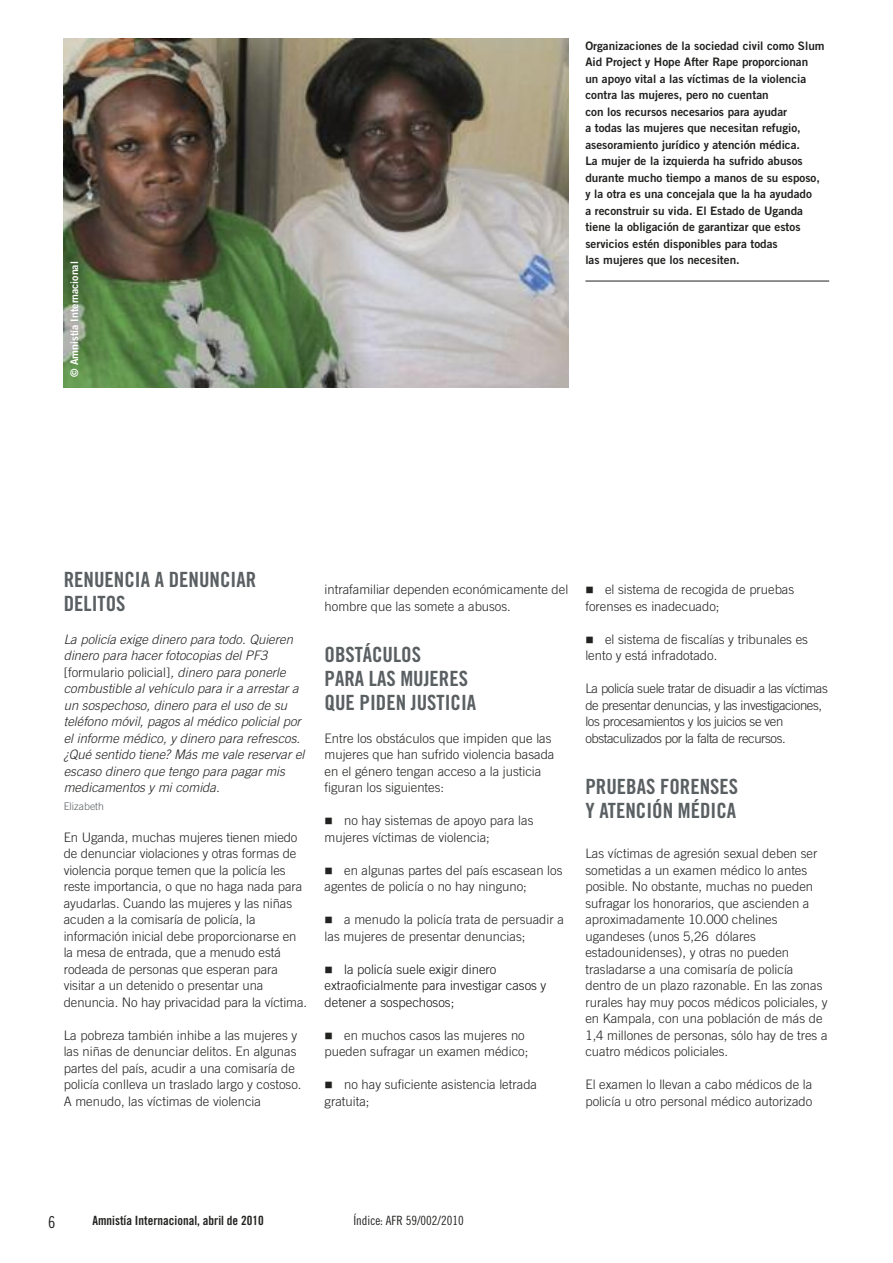
<style>
.page{position:relative;width:893px;height:1263px;background:#fff}
.page>*{position:absolute;margin:0;border:0;box-sizing:border-box;transform-origin:0 0}
.t1{font:21px/24px "Amnesty Trade Gothic Bd Cn 20";color:#5a5f62}
.t2{font:16.5px "Amnesty Trade Gothic Cn 18";color:#222221}
.t3{font:300 13.05px/16.5px "Amnesty Trade Gothic";color:#222221}
.t4{font:italic 300 13.05px/16.5px "Amnesty Trade Gothic";color:#222221}
.t5{font:300 13.05px/16.5px "Amnesty Trade Gothic";letter-spacing:-.03em;color:#222221}
.t6{font:300 13.05px/16.5px "Amnesty Trade Gothic";color:#111}
.t7{font:12.75px "Amnesty Trade Gothic Bd Cn 20";color:#222221}
.t8{font:12.75px "Amnesty Trade Gothic Cn 18";color:#222221}
.t9{font:11.7px/16.5px "Amnesty Trade Gothic Bd 2";color:#222221}
.t10{font:10.5px "Amnesty Trade Gothic Bd 2";color:#fff}
.t11{font:300 10.5px "Amnesty Trade Gothic";color:#5a5f62}
.s1{font-style:normal}
</style>
<div class="page">
<img style="left:64px;top:38px;width:504px;height:350px">
<hr style="left:585px;top:281px;width:244px;height:1px;background:#222221">
<p class="t10" style="left:68px;top:377px;width:117px;rotate:-90deg">© Amnistía Internacional</p>
<p class="t9" style="left:585px;top:37px;width:241px">Organizaciones de la sociedad civil como Slum Aid Project y Hope After Rape proporcionan<br>un apoyo vital a las víctimas de la violencia contra las mujeres, pero no cuentan<br>con los recursos necesarios para ayudar<br>a todas las mujeres que necesitan refugio, asesoramiento jurídico y atención médica.<br>La mujer de la izquierda ha sufrido abusos durante mucho tiempo a manos de su esposo, y la otra es una concejala que la ha ayudado<br>a reconstruir su vida. El Estado de Uganda tiene la obligación de garantizar que estos servicios estén disponibles para todas<br>las mujeres que los necesiten.</p>
<h1 class="t1" style="left:64px;top:567px;width:194px">RENUENCIA A DENUNCIAR<br>DELITOS</h1>
<p class="t4" style="left:64px;top:630px;width:242px">La policía exige dinero para todo. Quieren dinero para hacer fotocopias del PF3 <span class="s1">[formulario policial]</span>, dinero para ponerle combustible al vehículo para ir a arrestar a un sospechoso, dinero para el uso de su teléfono móvil, pagos al médico policial por el informe médico, y dinero para refrescos. ¿Qué sentido tiene? Más me vale reservar el escaso dinero que tengo para pagar mis medicamentos y mi comida.</p>
<p class="t11" style="left:64px;top:800px;width:42px">Elizabeth</p>
<p class="t3" style="left:64px;top:828px;width:245px">En Uganda, muchas mujeres tienen miedo de denunciar violaciones y otras formas de violencia porque temen que la policía les reste importancia, o que no haga nada para ayudarlas. Cuando las mujeres y las niñas acuden a la comisaría de policía, la información inicial debe proporcionarse en la mesa de entrada, que a menudo está rodeada de personas que esperan para visitar a un detenido o presentar una denuncia. No hay privacidad para la víctima.</p>
<p class="t3" style="left:64px;top:1026px;width:239px">La pobreza también inhibe a las mujeres y las niñas de denunciar delitos. En algunas partes del país, acudir a una comisaría de policía conlleva un traslado largo y costoso.<br>A menudo, las víctimas de violencia</p>
<p class="t3" style="left:325px;top:581px;width:245px">intrafamiliar dependen económicamente del hombre que las somete a abusos.</p>
<h1 class="t1" style="left:325px;top:642px;width:153px">OBSTÁCULOS<br>PARA LAS MUJERES<br>QUE PIDEN JUSTICIA</h1>
<p class="t3" style="left:325px;top:729px;width:231px">Entre los obstáculos que impiden que las mujeres que han sufrido violencia basada en el género tengan acceso a la justicia figuran los siguientes:</p>
<p class="t3" style="left:325px;top:812px;width:210px;text-indent:20px">no hay sistemas de apoyo para las mujeres víctimas de violencia;</p>
<p class="t3" style="left:325px;top:861px;width:239px;text-indent:20px">en algunas partes del país escasean los agentes de policía o no hay ninguno;</p>
<p class="t3" style="left:325px;top:911px;width:241px;text-indent:20px">a menudo la policía trata de persuadir a las mujeres de presentar denuncias;</p>
<p class="t6" style="left:325px;top:960px;width:223px;text-indent:20px">la policía suele exigir dinero extraoficialmente para investigar casos y detener a sospechosos;</p>
<p class="t3" style="left:325px;top:1026px;width:205px;text-align:right">en muchos casos las mujeres no pueden sufragar un examen médico;</p>
<p class="t3" style="left:325px;top:1076px;width:214px;text-indent:20px">no hay suficiente asistencia letrada gratuita;</p>
<p class="t3" style="left:585px;top:581px;width:210px;text-indent:20px">el sistema de recogida de pruebas forenses es inadecuado;</p>
<p class="t3" style="left:585px;top:630px;width:224px;text-indent:20px">el sistema de fiscalías y tribunales es lento y está infradotado.</p>
<p class="t5" style="left:585px;top:680px;width:244px">La policía suele tratar de disuadir a las víctimas de presentar denuncias, y las investigaciones, los procesamientos y los juicios se ven obstaculizados por la falta de recursos.</p>
<h1 class="t1" style="left:585px;top:774px;width:154px">PRUEBAS FORENSES<br>Y ATENCIÓN MÉDICA</h1>
<p class="t3" style="left:585px;top:845px;width:244px">Las víctimas de agresión sexual deben ser sometidas a un examen médico lo antes posible. No obstante, muchas no pueden sufragar los honorarios, que ascienden a aproximadamente 10.000 chelines ugandeses (unos 5,26 dólares estadounidenses), y otras no pueden trasladarse a una comisaría de policía dentro de un plazo razonable. En las zonas rurales hay muy pocos médicos policiales, y en Kampala, con una población de más de 1,4 millones de personas, sólo hay de tres a cuatro médicos policiales.</p>
<p class="t3" style="left:585px;top:1076px;width:228px">El examen lo llevan a cabo médicos de la policía u otro personal médico autorizado</p>
<p class="t2" style="left:48px;top:1212px;width:9px">6</p>
<p class="t7" style="left:92px;top:1213px;width:173px">Amnistía Internacional, abril de 2010</p>
<p class="t8" style="left:353px;top:1213px;width:112px">Índice: AFR 59/002/2010</p>
</div>
